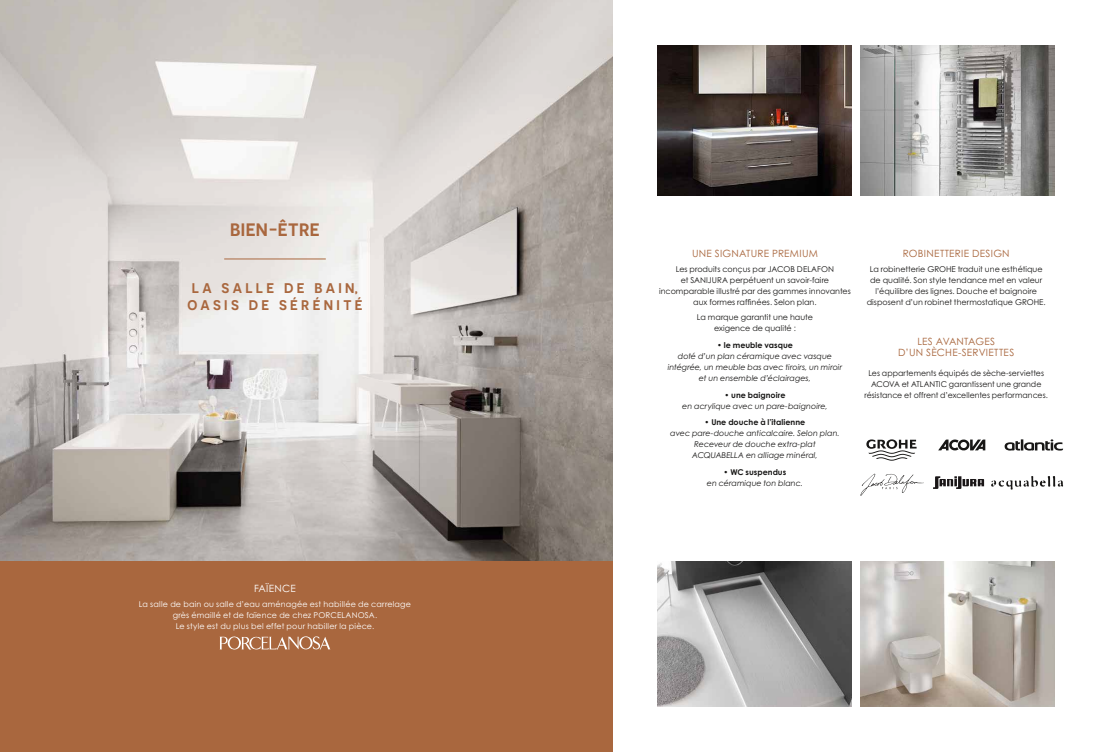
<style>
.page{position:relative;width:1100px;height:752px;background:#fff}
.page>*{position:absolute;margin:0;border:0;box-sizing:border-box;transform-origin:0 0}
.t1{font:600 18px "Novecentosans";letter-spacing:.02em;color:#a9673e}
.t2{font:600 14px/16.8px "Novecentosans";letter-spacing:.24em;color:#a9673e;text-align:center}
.t3{font:10px/11px "Century Gothic Std";letter-spacing:.025em;color:#a9673e;text-align:center}
.t4{font:10px "Century Gothic Std";letter-spacing:.025em;color:#fff}
.t5{font:8px/11px "Century Gothic Std";color:#181716;text-align:center}
.t6{font:italic 8px/11px "Century Gothic Std";color:#181716;text-align:center}
.t7{font:8px/11px "Century Gothic Std";letter-spacing:.025em;color:#fff;text-align:center}
.s1{font-style:normal}
.s2{font-weight:700;font-style:normal}
</style>
<div class="page">
<img style="left:0;top:0;width:612px;height:561px">
<div style="left:0;top:561px;width:612px;height:190px;background:#a9673e"></div>
<svg style="left:220px;top:636px;width:110px;height:13px"></svg>
<hr style="left:224px;top:258px;width:102px;height:1px;background:#a9673e">
<img style="left:860px;top:45px;width:194px;height:151px">
<img style="left:658px;top:45px;width:194px;height:151px">
<img style="left:658px;top:561px;width:194px;height:145px">
<img style="left:860px;top:561px;width:194px;height:145px">
<svg style="left:860px;top:473px;width:64px;height:22px"></svg>
<svg style="left:933px;top:476px;width:51px;height:12px"></svg>
<svg style="left:991px;top:476px;width:72px;height:13px"></svg>
<svg style="left:938px;top:439px;width:47px;height:11px"></svg>
<svg style="left:1004px;top:439px;width:59px;height:11px"></svg>
<svg style="left:866px;top:439px;width:50px;height:21px"></svg>
<h1 class="t1" style="left:230px;top:219px;width:91px">BIEN-ÊTRE</h1>
<h2 class="t2" style="left:187px;top:280px;width:177px">LA SALLE DE BAIN,<br>OASIS DE SÉRÉNITÉ</h2>
<p class="t4" style="left:254px;top:582px;width:43px">FAÏENCE</p>
<p class="t7" style="left:139px;top:598px;width:274px">La salle de bain ou salle d’eau aménagée est habillée de carrelage grès émaillé et de faïence de chez PORCELANOSA.<br>Le style est du plus bel effet pour habiller la pièce.</p>
<p class="t3" style="left:692px;top:247px;width:127px">UNE SIGNATURE PREMIUM</p>
<p class="t5" style="left:659px;top:263px;width:193px">Les produits conçus par JACOB DELAFON<br>et SANIJURA perpétuent un savoir-faire incomparable illustré par des gammes innovantes aux formes raffinées. Selon plan.</p>
<p class="t5" style="left:697px;top:311px;width:117px">La marque garantit une haute exigence de qualité :</p>
<p class="t6" style="left:668px;top:339px;width:176px"><span class="s1">•</span> <span class="s2">le meuble vasque<br></span>doté d’un plan céramique avec vasque intégrée, un meuble bas avec tiroirs, un miroir et un ensemble d’éclairages,</p>
<p class="t6" style="left:682px;top:389px;width:147px"><span class="s1">•</span> <span class="s2">une baignoire<br></span>en acrylique avec un pare-baignoire,</p>
<p class="t6" style="left:670px;top:416px;width:171px"><span class="s1">•</span> <span class="s2">Une douche à l’italienne<br></span>avec pare-douche anticalcaire. Selon plan.<br>Receveur de douche extra-plat ACQUABELLA en alliage minéral,</p>
<p class="t6" style="left:707px;top:466px;width:98px"><span class="s1">•</span> <span class="s2">WC suspendus<br></span>en céramique ton blanc.</p>
<p class="t3" style="left:903px;top:247px;width:108px">ROBINETTERIE DESIGN</p>
<p class="t5" style="left:867px;top:263px;width:181px">La robinetterie GROHE traduit une esthétique de qualité. Son style tendance met en valeur l’équilibre des lignes. Douche et baignoire disposent d’un robinet thermostatique GROHE.</p>
<p class="t3" style="left:898px;top:336px;width:118px">LES AVANTAGES<br>D’UN SÈCHE-SERVIETTES</p>
<p class="t5" style="left:865px;top:367px;width:185px">Les appartements équipés de sèche-serviettes<br>ACOVA et ATLANTIC garantissent une grande résistance et offrent d’excellentes performances.</p>
</div>
